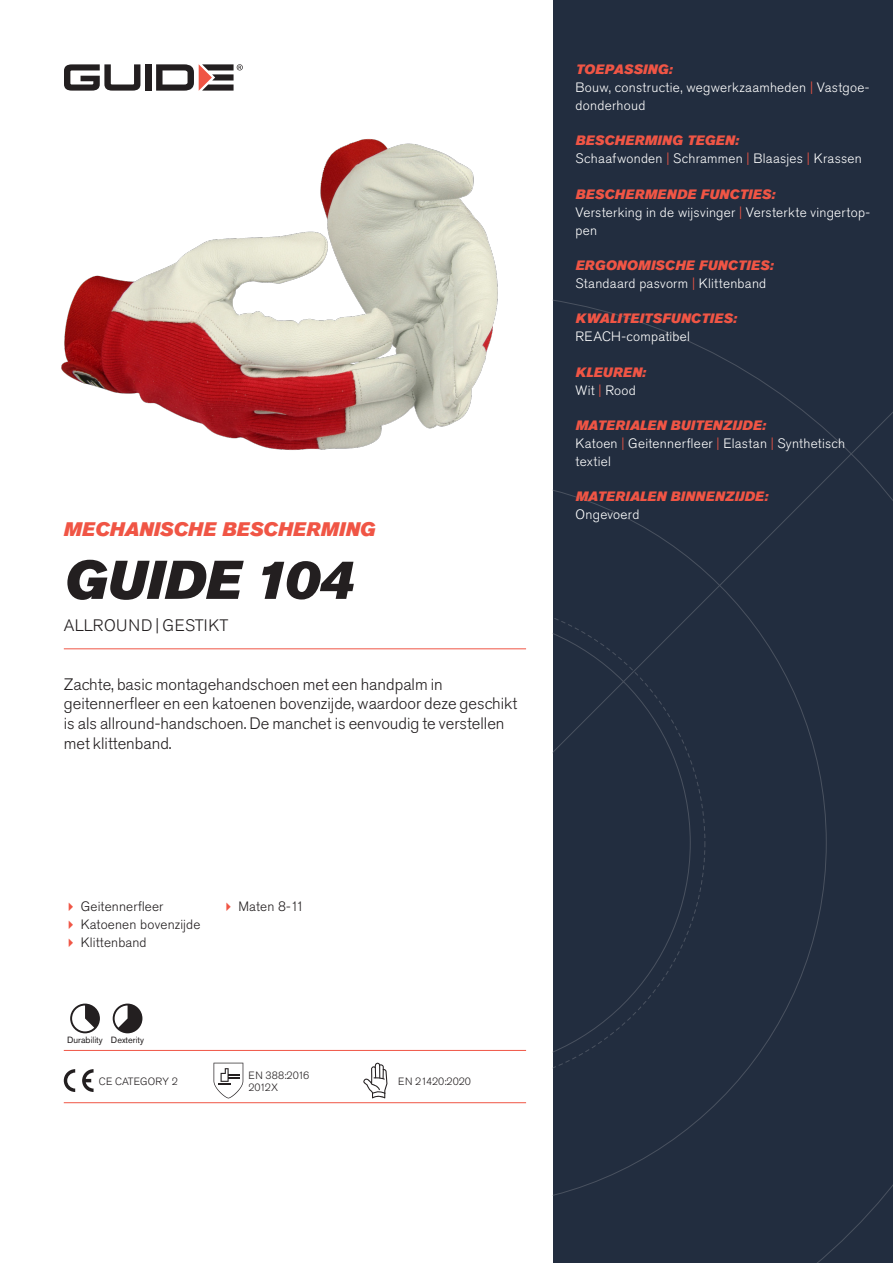
<style>
.page{position:relative;width:893px;height:1263px;background:#fff}
.page>*{position:absolute;margin:0;border:0;box-sizing:border-box;transform-origin:0 0}
.Rubrik{font:italic 54px "Akzidenz Grotesk Pro Super";color:#231f20}
.Överrubrik{font:italic 19.5px "Akzidenz Grotesk Pro Super";letter-spacing:.005em;color:#f05545}
.Ingress{font:300 16.5px/19.8px "Akzidenz Grotesk Pro";color:#231f20}
.Product_-_AltSegment{font:300 16.5px "Akzidenz Grotesk Pro";letter-spacing:.01em;color:#231f20}
.Produkt_-_Brödtext{font:300 13.5px/18px "Akzidenz Grotesk Pro";letter-spacing:.02em;color:#fff}
.Produkt_-_Namn{font:italic 13.5px "Akzidenz Grotesk Pro Super";letter-spacing:.015em;color:#f05545}
.t1{font:300 13.5px "Akzidenz Grotesk Pro";letter-spacing:.01em;color:#231f20}
.t2{font:300 10.5px "Akzidenz Grotesk Pro";color:#231f20}
.Produkt_-_Egenskaper{font:9px "Akzidenz Grotesk Pro";color:#231f20}
.s1{color:#f05545}
</style>
<div class="page">
<div style="left:145px;top:64px;width:7px;height:27px;background:#231f20"></div>
<svg style="left:156px;top:64px;width:87px;height:27px"></svg>
<svg style="left:64px;top:64px;width:76px;height:27px"></svg>
<div style="left:553px;top:0;width:340px;height:1263px;background:#222d3f"></div>
<svg style="left:553px;top:300px;width:340px;height:963px"></svg>
<hr style="left:64px;top:1050px;width:462px;height:1px;background:#f05545">
<hr style="left:64px;top:1102px;width:462px;height:1px;background:#f05545">
<svg style="left:70px;top:1003px;width:30px;height:30px"></svg>
<svg style="left:113px;top:1003px;width:29px;height:30px"></svg>
<svg style="left:64px;top:1069px;width:11px;height:23px"></svg>
<svg style="left:82px;top:1069px;width:12px;height:23px"></svg>
<svg style="left:214px;top:1063px;width:29px;height:35px"></svg>
<svg style="left:363px;top:1063px;width:24px;height:35px"></svg>
<img style="left:61px;top:139px;width:437px;height:311px">
<hr style="left:64px;top:648px;width:462px;height:1px;background:#f05545">
<p class="Överrubrik" style="left:64px;top:517px;width:313px">MECHANISCHE BESCHERMING</p>
<p class="Rubrik" style="left:64px;top:545px;width:291px">GUIDE 104</p>
<p class="Product_-_AltSegment" style="left:64px;top:615px;width:166px">ALLROUND | GESTIKT</p>
<p class="Ingress" style="left:64px;top:674px;width:455px">Zachte, basic montagehandschoen met een handpalm in geitennerfleer en een katoenen bovenzijde, waardoor deze geschikt is als allround-handschoen. De manchet is eenvoudig te verstellen met klittenband.</p>
<p class="Produkt_-_Namn" style="left:576px;top:60px;width:98px">TOEPASSING:</p>
<p class="Produkt_-_Brödtext" style="left:576px;top:78px;width:295px">Bouw, constructie, wegwerkzaamheden <span class="s1">|</span> Vastgoe&shy;donderhoud</p>
<p class="Produkt_-_Namn" style="left:576px;top:132px;width:165px">BESCHERMING TEGEN:</p>
<p class="Produkt_-_Brödtext" style="left:576px;top:150px;width:288px">Schaafwonden <span class="s1">|</span> Schrammen <span class="s1">|</span> Blaasjes <span class="s1">|</span> Krassen</p>
<p class="Produkt_-_Namn" style="left:576px;top:185px;width:201px">BESCHERMENDE FUNCTIES:</p>
<p class="Produkt_-_Brödtext" style="left:576px;top:203px;width:296px">Versterking in de wijsvinger <span class="s1">|</span> Versterkte vingertop&shy;pen</p>
<p class="Produkt_-_Namn" style="left:576px;top:256px;width:199px">ERGONOMISCHE FUNCTIES:</p>
<p class="Produkt_-_Brödtext" style="left:576px;top:274px;width:192px">Standaard pasvorm <span class="s1">|</span> Klittenband</p>
<p class="Produkt_-_Namn" style="left:576px;top:310px;width:163px">KWALITEITSFUNCTIES:</p>
<p class="Produkt_-_Brödtext" style="left:576px;top:328px;width:116px">REACH-compatibel</p>
<p class="Produkt_-_Namn" style="left:576px;top:363px;width:72px">KLEUREN:</p>
<p class="Produkt_-_Brödtext" style="left:576px;top:381px;width:62px">Wit <span class="s1">|</span> Rood</p>
<p class="Produkt_-_Namn" style="left:576px;top:416px;width:192px">MATERIALEN BUITENZIJDE:</p>
<p class="Produkt_-_Brödtext" style="left:576px;top:434px;width:271px">Katoen <span class="s1">|</span> Geitennerfleer <span class="s1">|</span> Elastan <span class="s1">|</span> Synthetisch textiel</p>
<p class="Produkt_-_Namn" style="left:576px;top:488px;width:194px">MATERIALEN BINNENZIJDE:</p>
<p class="Produkt_-_Brödtext" style="left:576px;top:506px;width:65px">Ongevoerd</p>
<p class="t1" style="left:81px;top:898px;width:84px">Geitennerfleer</p>
<p class="t1" style="left:81px;top:916px;width:121px">Katoenen bovenzijde</p>
<p class="t1" style="left:81px;top:934px;width:67px">Klittenband</p>
<p class="Produkt_-_Egenskaper" style="left:67px;top:1034px;width:37px">Durability</p>
<p class="Produkt_-_Egenskaper" style="left:111px;top:1034px;width:35px">Dexterity</p>
<p class="t2" style="left:99px;top:1074px;width:81px">CE CATEGORY 2</p>
<p class="t1" style="left:238px;top:898px;width:67px">Maten 8-11</p>
<p class="t2" style="left:248px;top:1068px;width:62px">EN 388:2016</p>
<p class="t2" style="left:248px;top:1080px;width:31px">2012X</p>
<p class="t2" style="left:398px;top:1074px;width:74px">EN 21420:2020</p>
</div>
